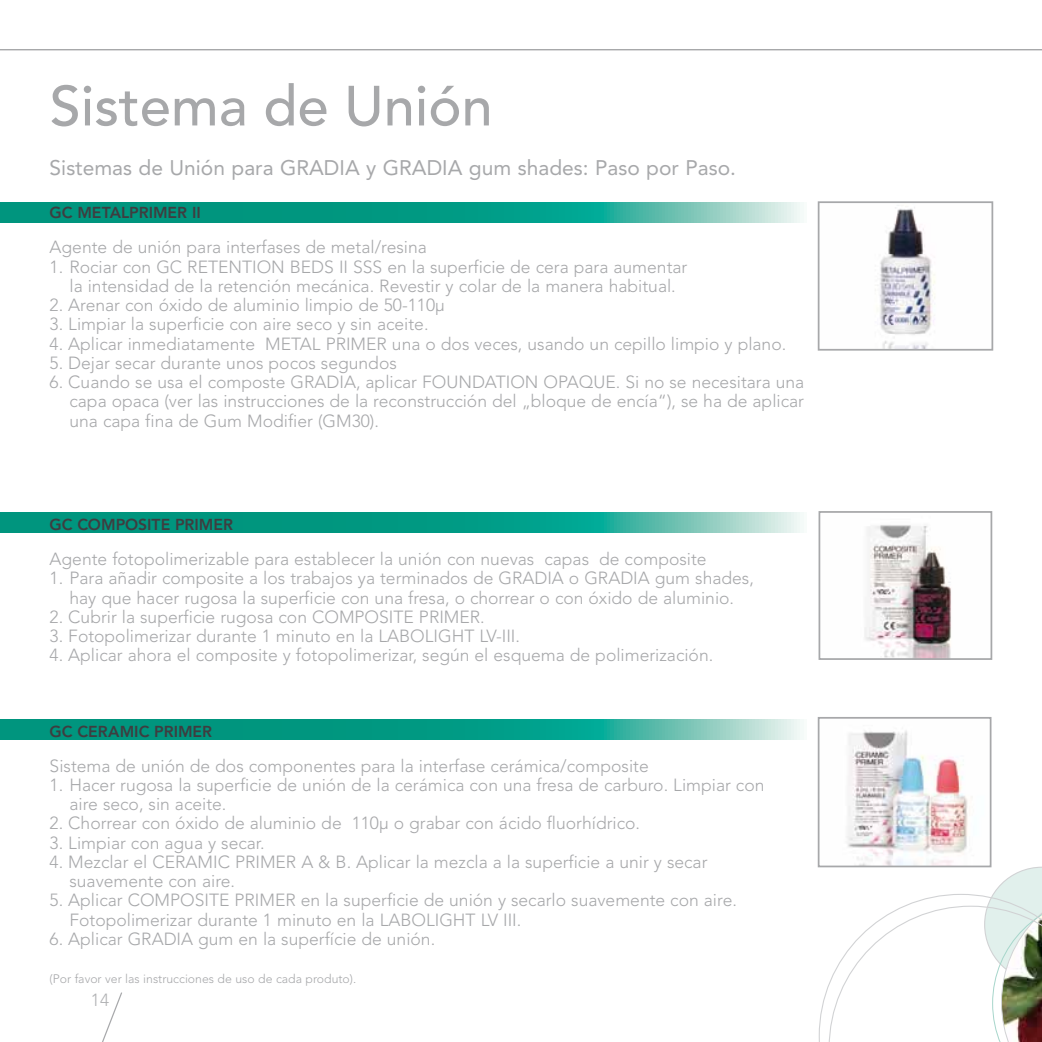
<style>
.page{position:relative;width:1042px;height:1042px;background:#fff}
.page>*{position:absolute;margin:0;border:0;box-sizing:border-box;transform-origin:0 0}
.t1{font:500 56px "Avenir LT Std";color:#a7a8aa}
.t2{font:21px "Avenir LT Std";color:#a7a8aa}
.t3{font:300 17.5px/19.2px "Avenir LT Std";color:#a7a8aa}
.t4{font:300 17.5px "Avenir";color:#b0b1b3}
.t5{font:800 15.75px "Avenir LT Std";color:#3e3d40}
.t6{font:300 12.25px "Avenir LT Std";color:#a7a8aa}
</style>
<div class="page">
<svg style="left:102px;top:992px;width:20px;height:50px"></svg>
<hr style="left:0;top:49px;width:1042px;height:1px;background:#a7a8aa">
<svg style="left:0;top:202px;width:804px;height:20px;background:#21a692"></svg>
<svg style="left:0;top:512px;width:804px;height:20px;background:#21a692"></svg>
<svg style="left:0;top:719px;width:804px;height:20px;background:#21a692"></svg>
<img style="left:875px;top:205px;width:60px;height:143px">
<div style="left:818px;top:201px;width:175px;height:150px;border:2px solid #a7a8aa"></div>
<img style="left:864px;top:525px;width:87px;height:132px">
<div style="left:818px;top:511px;width:174px;height:149px;border:2px solid #a7a8aa"></div>
<img style="left:846px;top:730px;width:122px;height:134px">
<div style="left:818px;top:717px;width:173px;height:150px;border:2px solid #a7a8aa"></div>
<svg style="left:819px;top:866px;width:223px;height:176px"></svg>
<h1 class="t1" style="left:50px;top:74px;width:444px">Sistema de Unión</h1>
<p class="t2" style="left:50px;top:155px;width:688px">Sistemas de Unión para GRADIA y GRADIA gum shades: Paso por Paso.</p>
<p class="t5" style="left:50px;top:204px;width:153px">GC METALPRIMER II</p>
<p class="t3" style="left:50px;top:238px;width:379px">Agente de unión para interfases de metal/resina</p>
<p class="t3" style="left:50px;top:257px;width:639px;text-align:center">1. Rociar con GC RETENTION BEDS II SSS en la superficie de cera para aumentar la intensidad de la retención mecánica. Revestir y colar de la manera habitual.</p>
<p class="t3" style="left:50px;top:296px;width:397px">2. Arenar con óxido de aluminio limpio de 50-110μ</p>
<p class="t3" style="left:50px;top:315px;width:380px">3. Limpiar la superficie con aire seco y sin aceite.</p>
<p class="t3" style="left:50px;top:334px;width:738px">4. Aplicar inmediatamente METAL PRIMER una o dos veces, usando un cepillo limpio y plano.</p>
<p class="t3" style="left:50px;top:353px;width:349px">5. Dejar secar durante unos pocos segundos</p>
<p class="t3" style="left:69px;top:373px;width:736px;text-align:justify;text-indent:-20px">6. Cuando se usa el composte GRADIA, aplicar FOUNDATION OPAQUE. Si no se necesitara una capa opaca (ver las instrucciones de la reconstrucción del „bloque de encía“), se ha de aplicar una capa fina de Gum Modifier (GM30).</p>
<p class="t5" style="left:50px;top:515px;width:185px">GC COMPOSITE PRIMER</p>
<p class="t3" style="left:50px;top:549px;width:658px">Agente fotopolimerizable para establecer la unión con nuevas capas de composite</p>
<p class="t3" style="left:50px;top:569px;width:706px;text-align:center">1. Para añadir composite a los trabajos ya terminados de GRADIA o GRADIA gum shades, hay que hacer rugosa la superficie con una fresa, o chorrear o con óxido de aluminio.</p>
<p class="t3" style="left:50px;top:607px;width:437px">2. Cubrir la superficie rugosa con COMPOSITE PRIMER.</p>
<p class="t3" style="left:50px;top:626px;width:472px">3. Fotopolimerizar durante 1 minuto en la LABOLIGHT LV-III.</p>
<p class="t3" style="left:50px;top:646px;width:665px">4. Aplicar ahora el composite y fotopolimerizar, según el esquema de polimerización.</p>
<p class="t5" style="left:50px;top:722px;width:164px">GC CERAMIC PRIMER</p>
<p class="t3" style="left:50px;top:756px;width:601px">Sistema de unión de dos componentes para la interfase cerámica/composite</p>
<p class="t3" style="left:69px;top:775px;width:696px;text-indent:-20px">1. Hacer rugosa la superficie de unión de la cerámica con una fresa de carburo. Limpiar con aire seco, sin aceite.</p>
<p class="t3" style="left:50px;top:814px;width:592px">2. Chorrear con óxido de aluminio de 110μ o grabar con ácido fluorhídrico.</p>
<p class="t3" style="left:50px;top:833px;width:217px">3. Limpiar con agua y secar.</p>
<p class="t3" style="left:69px;top:852px;width:639px;text-indent:-20px">4. Mezclar el CERAMIC PRIMER A &amp; B. Aplicar la mezcla a la superficie a unir y secar suavemente con aire.</p>
<p class="t3" style="left:69px;top:891px;width:669px;text-indent:-20px">5. Aplicar COMPOSITE PRIMER en la superficie de unión y secarlo suavemente con aire.<br>Fotopolimerizar durante 1 minuto en la LABOLIGHT LV III.</p>
<p class="t3" style="left:50px;top:929px;width:387px">6. Aplicar GRADIA gum en la superfície de unión.</p>
<p class="t6" style="left:50px;top:972px;width:308px">(Por favor ver las instrucciones de uso de cada produto).</p>
<p class="t4" style="left:91px;top:989px;width:20px">14</p>
</div>
